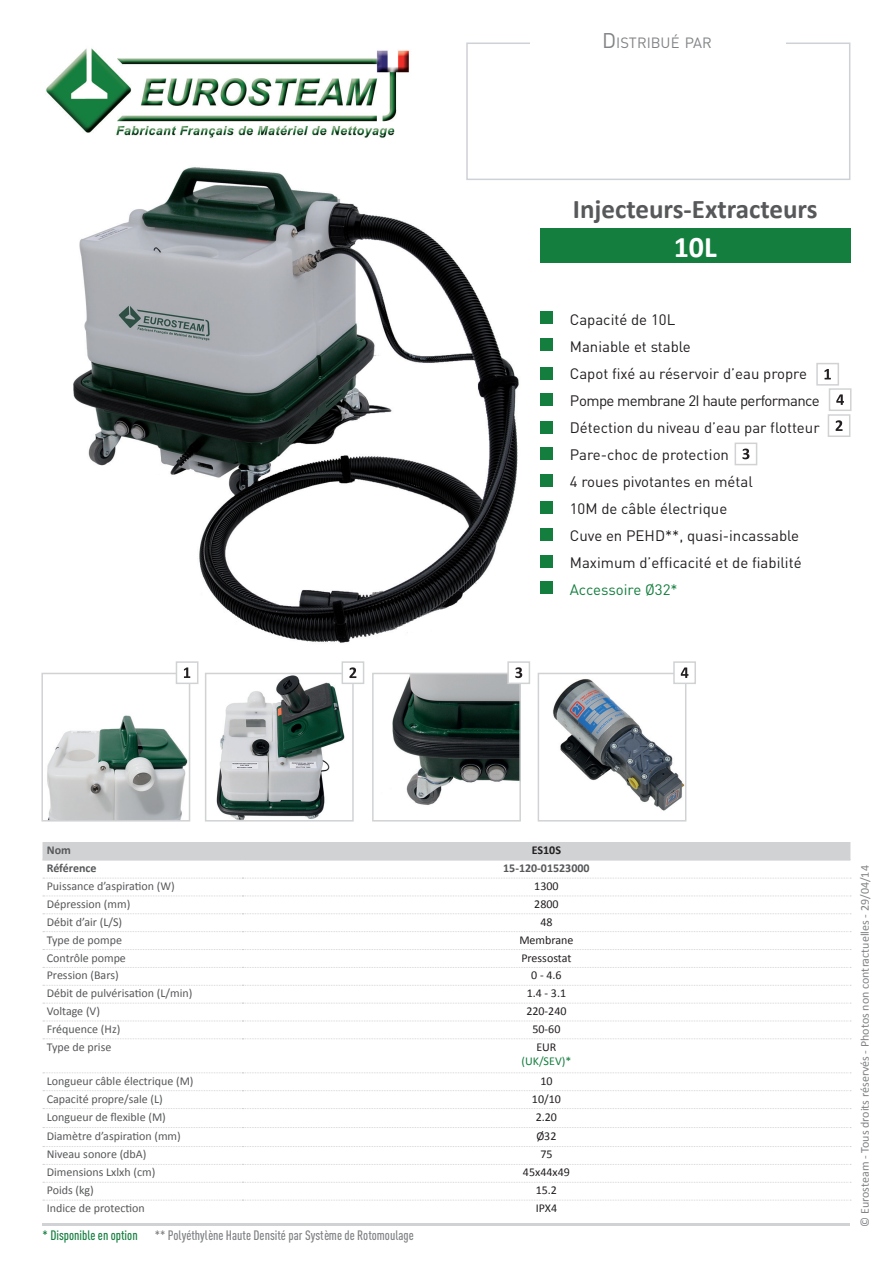
<style>
.page{position:relative;width:893px;height:1263px;background:#fff}
.page>*{position:absolute;margin:0;border:0;box-sizing:border-box;transform-origin:0 0}
.t1{font:700 30px "Calibri";color:#fff}
.t2{font:700 27px "Calibri";color:#57585a}
.t3{font:15px/27px "DIN";color:#231f20}
.t4{font:15px "DIN";color:#147e3f}
.t5{font:14.7px "DIN";color:#808285}
.t6{font:500 13.5px "DIN Cond";color:#808285}
.t7{font:500 13.5px "DIN Cond";color:#147e3f}
.t8{font:12px "Calibri";color:#57585a}
.t9{font:12px "Calibri";color:#231f20}
.t10{font:12px "Calibri";color:#808285}
.t11{font:700 12px "Calibri";color:#57585a}
.t12{font:12px "Calibri";color:#147e3f}
.t13{font:700 12px "Calibri";color:#231f20}
.s1{font-size:21px}
</style>
<div class="page">
<img style="left:47px;top:676px;width:140px;height:142px">
<div style="left:41px;top:673px;width:149px;height:148px;border:2px solid #d1d2d4"></div>
<img style="left:216px;top:676px;width:129px;height:142px">
<div style="left:205px;top:673px;width:149px;height:148px;border:2px solid #d1d2d4"></div>
<img style="left:392px;top:676px;width:126px;height:129px">
<div style="left:372px;top:673px;width:149px;height:148px;border:2px solid #d1d2d4"></div>
<img style="left:553px;top:679px;width:130px;height:132px">
<div style="left:538px;top:673px;width:148px;height:148px;border:2px solid #d1d2d4"></div>
<img style="left:73px;top:167px;width:446px;height:476px">
<div style="left:466px;top:43px;width:384px;height:137px;border:2px solid #ced1d5"></div>
<div style="left:531px;top:31px;width:255px;height:25px;background:#fff"></div>
<img style="left:46px;top:48px;width:363px;height:90px">
<div style="left:540px;top:229px;width:310px;height:34px;background:#147e3f"></div>
<div style="left:540px;top:311px;width:13px;height:13px;background:#147e3f"></div>
<div style="left:540px;top:338px;width:13px;height:13px;background:#147e3f"></div>
<div style="left:540px;top:367px;width:13px;height:12px;background:#147e3f"></div>
<div style="left:540px;top:393px;width:13px;height:13px;background:#147e3f"></div>
<div style="left:540px;top:448px;width:13px;height:12px;background:#147e3f"></div>
<div style="left:540px;top:474px;width:13px;height:13px;background:#147e3f"></div>
<div style="left:540px;top:501px;width:13px;height:12px;background:#147e3f"></div>
<div style="left:540px;top:528px;width:13px;height:13px;background:#147e3f"></div>
<div style="left:540px;top:421px;width:13px;height:13px;background:#147e3f"></div>
<div style="left:176px;top:661px;width:22px;height:23px;background:#fff;border:2px solid #d1d2d4"></div>
<svg style="left:184px;top:667px;width:6px;height:11px"></svg>
<div style="left:342px;top:661px;width:22px;height:23px;background:#fff;border:2px solid #d1d2d4"></div>
<svg style="left:349px;top:667px;width:7px;height:11px"></svg>
<div style="left:673px;top:661px;width:23px;height:23px;background:#fff;border:2px solid #d1d2d4"></div>
<svg style="left:681px;top:667px;width:7px;height:11px"></svg>
<div style="left:507px;top:661px;width:23px;height:23px;background:#fff;border:2px solid #d1d2d4"></div>
<svg style="left:515px;top:667px;width:7px;height:11px"></svg>
<div style="left:43px;top:842px;width:807px;height:17px;background:#d1d2d4"></div>
<hr style="left:43px;top:859px;width:199px;height:1px;background:#d1d2d4">
<hr style="left:242px;top:859px;width:608px;height:1px;background:#d1d2d4">
<svg style="left:43px;top:878px;width:808px;height:1px"></svg>
<svg style="left:43px;top:895px;width:808px;height:1px"></svg>
<svg style="left:43px;top:913px;width:808px;height:1px"></svg>
<svg style="left:43px;top:931px;width:808px;height:1px"></svg>
<svg style="left:43px;top:949px;width:808px;height:1px"></svg>
<svg style="left:43px;top:967px;width:808px;height:1px"></svg>
<svg style="left:43px;top:985px;width:808px;height:1px"></svg>
<svg style="left:43px;top:1003px;width:808px;height:1px"></svg>
<svg style="left:43px;top:1020px;width:808px;height:1px"></svg>
<svg style="left:43px;top:1038px;width:808px;height:1px"></svg>
<svg style="left:43px;top:1072px;width:808px;height:1px"></svg>
<svg style="left:43px;top:1090px;width:808px;height:1px"></svg>
<svg style="left:43px;top:1108px;width:808px;height:1px"></svg>
<svg style="left:43px;top:1127px;width:808px;height:1px"></svg>
<svg style="left:43px;top:1146px;width:808px;height:1px"></svg>
<svg style="left:43px;top:1164px;width:808px;height:1px"></svg>
<svg style="left:43px;top:1182px;width:808px;height:1px"></svg>
<svg style="left:43px;top:1200px;width:808px;height:1px"></svg>
<hr style="left:43px;top:1224px;width:807px;height:2px;background:#d1d2d4">
<div style="left:540px;top:555px;width:13px;height:13px;background:#147e3f"></div>
<div style="left:828px;top:414px;width:22px;height:23px;background:#fff;border:2px solid #d1d2d4"></div>
<svg style="left:836px;top:420px;width:7px;height:11px"></svg>
<div style="left:735px;top:443px;width:22px;height:22px;background:#fff;border:2px solid #d1d2d4"></div>
<svg style="left:742px;top:449px;width:7px;height:10px"></svg>
<div style="left:829px;top:388px;width:22px;height:23px;background:#fff;border:2px solid #d1d2d4"></div>
<svg style="left:836px;top:394px;width:8px;height:11px"></svg>
<div style="left:540px;top:581px;width:13px;height:13px;background:#147e3f"></div>
<div style="left:816px;top:363px;width:23px;height:23px;background:#fff;border:2px solid #d1d2d4"></div>
<svg style="left:824px;top:369px;width:7px;height:10px"></svg>
<p class="t5" style="left:602px;top:33px;width:111px"><span class="s1">D</span>ISTRIBUÉ PAR</p>
<h2 class="t2" style="left:573px;top:190px;width:246px">Injecteurs-Extracteurs</h2>
<h1 class="t1" style="left:674px;top:226px;width:45px">10L</h1>
<p class="t3" style="left:570px;top:306px;width:251px">Capacité de 10L<br>Maniable et stable<br>Capot fixé au réservoir d’eau propre<br>Pompe membrane 2I haute performance<br>Détection du niveau d’eau par flotteur<br>Pare-choc de protection<br>4 roues pivotantes en métal<br>10M de câble électrique<br>Cuve en PEHD**, quasi-incassable<br>Maximum d’efficacité et de fiabilité</p>
<p class="t4" style="left:570px;top:580px;width:109px">Accessoire Ø32*</p>
<p class="t11" style="left:47px;top:841px;width:26px">Nom</p>
<p class="t13" style="left:532px;top:841px;width:31px">ES10S</p>
<p class="t11" style="left:47px;top:860px;width:51px">Référence</p>
<p class="t11" style="left:503px;top:860px;width:88px">15-120-01523000</p>
<p class="t8" style="left:47px;top:878px;width:129px">Puissance d’aspiration (W)</p>
<p class="t9" style="left:534px;top:878px;width:26px">1300</p>
<p class="t8" style="left:47px;top:895px;width:85px">Dépression (mm)</p>
<p class="t9" style="left:534px;top:895px;width:26px">2800</p>
<p class="t8" style="left:47px;top:913px;width:77px">Débit d’air (L/S)</p>
<p class="t9" style="left:540px;top:913px;width:14px">48</p>
<p class="t8" style="left:47px;top:931px;width:77px">Type de pompe</p>
<p class="t9" style="left:519px;top:931px;width:56px">Membrane</p>
<p class="t8" style="left:47px;top:949px;width:81px">Contrôle pompe</p>
<p class="t9" style="left:521px;top:949px;width:52px">Pressostat</p>
<p class="t8" style="left:47px;top:967px;width:73px">Pression (Bars)</p>
<p class="t9" style="left:531px;top:967px;width:32px">0 - 4.6</p>
<p class="t8" style="left:47px;top:985px;width:147px">Débit de pulvérisation (L/min)</p>
<p class="t9" style="left:527px;top:985px;width:41px">1.4 - 3.1</p>
<p class="t8" style="left:47px;top:1003px;width:55px">Voltage (V)</p>
<p class="t9" style="left:526px;top:1003px;width:42px">220-240</p>
<p class="t8" style="left:47px;top:1020px;width:75px">Fréquence (Hz)</p>
<p class="t9" style="left:532px;top:1020px;width:30px">50-60</p>
<p class="t8" style="left:47px;top:1038px;width:66px">Type de prise</p>
<p class="t9" style="left:536px;top:1038px;width:22px">EUR</p>
<p class="t12" style="left:521px;top:1053px;width:51px">(UK/SEV)*</p>
<p class="t8" style="left:47px;top:1072px;width:148px">Longueur câble électrique (M)</p>
<p class="t9" style="left:540px;top:1072px;width:14px">10</p>
<p class="t8" style="left:47px;top:1090px;width:118px">Capacité propre/sale (L)</p>
<p class="t9" style="left:532px;top:1090px;width:30px">10/10</p>
<p class="t8" style="left:47px;top:1108px;width:121px">Longueur de flexible (M)</p>
<p class="t9" style="left:536px;top:1108px;width:23px">2.20</p>
<p class="t8" style="left:47px;top:1127px;width:136px">Diamètre d’aspiration (mm)</p>
<p class="t9" style="left:536px;top:1127px;width:22px">Ø32</p>
<p class="t8" style="left:47px;top:1146px;width:101px">Niveau sonore (dbA)</p>
<p class="t9" style="left:540px;top:1146px;width:14px">75</p>
<p class="t8" style="left:47px;top:1164px;width:110px">Dimensions Lxlxh (cm)</p>
<p class="t9" style="left:523px;top:1164px;width:48px">45x44x49</p>
<p class="t8" style="left:47px;top:1182px;width:49px">Poids (kg)</p>
<p class="t9" style="left:536px;top:1182px;width:23px">15.2</p>
<p class="t8" style="left:47px;top:1200px;width:100px">Indice de protection</p>
<p class="t9" style="left:536px;top:1200px;width:23px">IPX4</p>
<p class="t7" style="left:43px;top:1227px;width:97px">* Disponible en option</p>
<p class="t6" style="left:155px;top:1227px;width:260px">** Polyéthylène Haute Densité par Système de Rotomoulage</p>
<p class="t10" style="left:856px;top:1227px;width:363px;rotate:-90deg">© Eurosteam - Tous droits réservés - Photos non contractuelles - 29/04/14</p>
</div>
